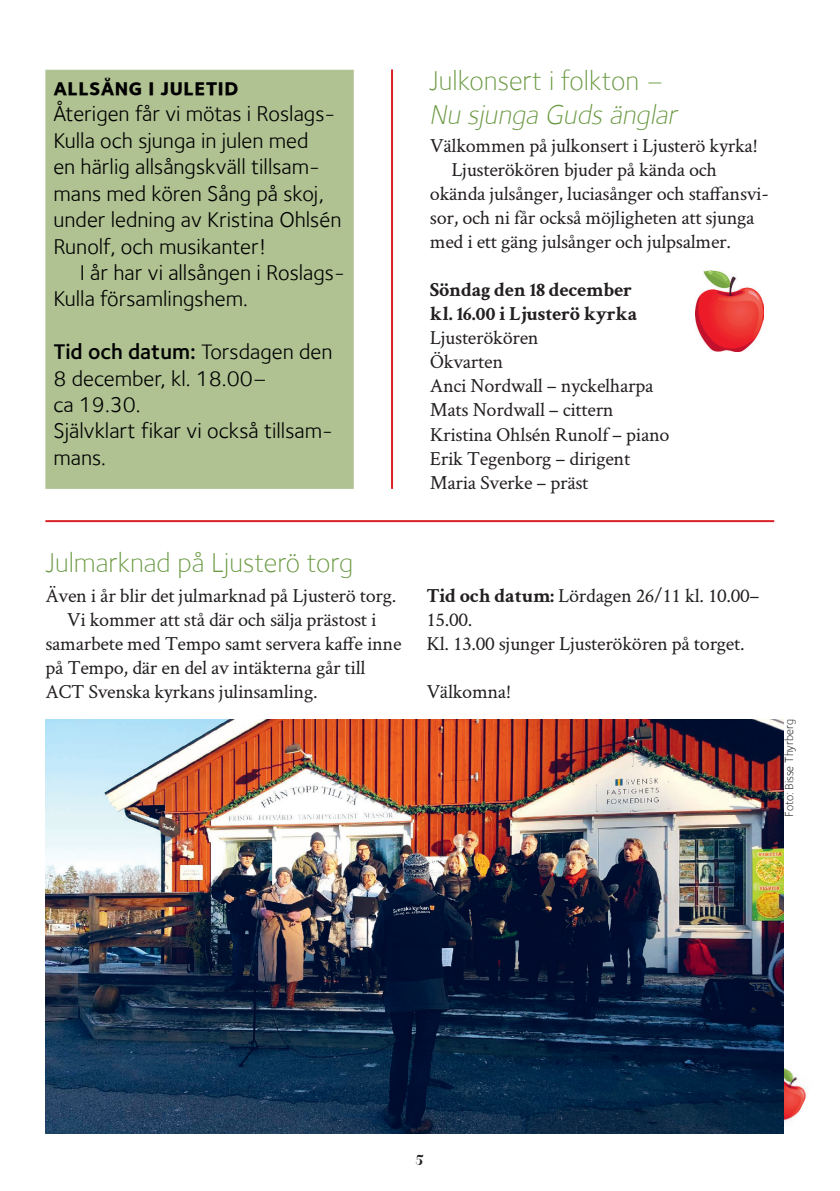
<style>
.page{position:relative;width:840px;height:1191px;background:#fff}
.page>*{position:absolute;margin:0;border:0;box-sizing:border-box;transform-origin:0 0}
.t1{font:300 28px "Foundry Sterling";color:#6a9942}
.t2{font:italic 300 28px "Foundry Sterling";color:#6a9942}
.t3{font:24px "Foundry Sterling Bold Expert";color:#000}
.t4{font:22px/26.4px "Foundry Sterling";color:#000}
.t5{font:600 22px "Foundry Sterling OT3";color:#000}
.t6{font:900 22px "Carolyna Pro";color:#231f20}
.t7{font:20px/24px "Crimson Svk";letter-spacing:-.01em;color:#231f20}
.t8{font:700 20px/24px "Crimson Svk";color:#231f20}
.t9{font:300 12px "Foundry Sterling";color:#000}
.s1{font-family:"Foundry Sterling";font-weight:400}
.s2{font-weight:700}
</style>
<div class="page">
<img style="left:782px;top:1065px;width:25px;height:62px">
<hr style="left:391px;top:69px;width:2px;height:420px;background:#da2128">
<div style="left:49px;top:74px;width:300px;height:411px;background:#b0c292"></div>
<div style="left:45px;top:70px;width:308px;height:419px;border:8px solid #b0c292"></div>
<img style="left:45px;top:720px;width:737px;height:413px">
<hr style="left:45px;top:520px;width:728px;height:2px;background:#da2128">
<img style="left:695px;top:271px;width:67px;height:80px">
<p class="t3" style="left:53px;top:73px;width:187px">allsång i juletid</p>
<p class="t4" style="left:53px;top:101px;width:289px">Återigen får vi mötas i Roslags-<br>Kulla och sjunga in julen med<br>en härlig allsångskväll tillsam&shy;mans med kören Sång på skoj, under ledning av Kristina Ohlsén<br>Runolf, och musikanter!</p>
<p class="t4" style="left:53px;top:259px;width:293px;text-indent:26px">I år har vi allsången i Roslags-<br>Kulla församlingshem.</p>
<p class="t5" style="left:53px;top:334px;width:280px">Tid och datum: <span class="s1">Torsdagen den</span></p>
<p class="t4" style="left:53px;top:365px;width:281px">8 december, kl. 18.00–<br>ca 19.30.<br>Självklart fikar vi också tillsam&shy;mans.</p>
<h1 class="t1" style="left:45px;top:546px;width:309px">Julmarknad på Ljusterö torg</h1>
<p class="t7" style="left:45px;top:582px;width:353px">Även i år blir det julmarknad på Ljusterö torg.</p>
<p class="t7" style="left:67px;top:606px;width:311px">Vi kommer att stå där och sälja prästost i</p>
<p class="t7" style="left:45px;top:630px;width:358px">samarbete med Tempo samt servera kaffe inne</p>
<p class="t7" style="left:45px;top:654px;width:321px">på Tempo, där en del av intäkterna går till</p>
<p class="t7" style="left:45px;top:678px;width:274px">ACT Svenska kyrkans julinsamling.</p>
<h1 class="t1" style="left:429px;top:64px;width:236px">Julkonsert i folkton –</h1>
<h1 class="t2" style="left:429px;top:98px;width:255px">Nu sjunga Guds änglar</h1>
<p class="t7" style="left:429px;top:133px;width:330px">Välkommen på julkonsert i Ljusterö kyrka!</p>
<p class="t7" style="left:451px;top:157px;width:267px">Ljusterökören bjuder på kända och</p>
<p class="t7" style="left:429px;top:181px;width:340px">okända julsånger, luciasånger och staffansvi-</p>
<p class="t7" style="left:429px;top:205px;width:326px">sor, och ni får också möjligheten att sjunga</p>
<p class="t7" style="left:429px;top:229px;width:303px">med i ett gäng julsånger och julpsalmer.</p>
<p class="t8" style="left:429px;top:277px;width:209px">Söndag den 18 december kl. 16.00 i Ljusterö kyrka</p>
<p class="t7" style="left:429px;top:325px;width:241px">Ljusterökören<br>Ökvarten<br>Anci Nordwall – nyckelharpa<br>Mats Nordwall – cittern<br>Kristina Ohlsén Runolf – piano<br>Erik Tegenborg – dirigent<br>Maria Sverke – präst</p>
<p class="t7" style="left:426px;top:582px;width:334px"><span class="s2">Tid och datum:</span> Lördagen 26/11 kl. 10.00–<br>15.00.<br>Kl. 13.00 sjunger Ljusterökören på torget.</p>
<p class="t7" style="left:426px;top:678px;width:87px">Välkomna!</p>
<p class="t9" style="left:782px;top:816px;width:99px;rotate:-90deg">Foto: Bisse Thyrberg</p>
<p class="t6" style="left:415px;top:1145px;width:10px">5</p>
</div>
